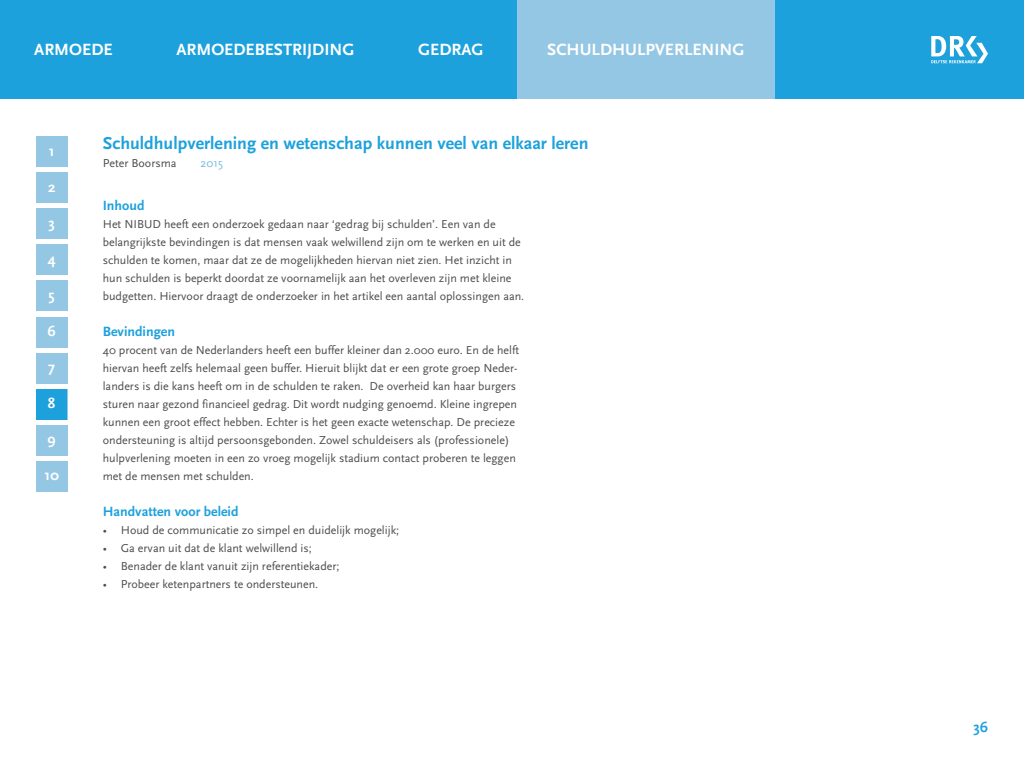
<style>
.page{position:relative;width:1024px;height:768px;background:#fff}
.page>*{position:absolute;margin:0;border:0;box-sizing:border-box;transform-origin:0 0}
.t1{font:700 18px "Scala Sans";color:#1da1dc}
.t2{font:700 17px "Scala Sans";color:#fff}
.t3{font:700 15px "Scala Sans";color:#fff}
.t4{font:700 15px "Scala Sans";color:#1da1dc}
.t5{font:700 14px "Scala Sans";color:#1da1dc}
.t6{font:12px/18px "Scala Sans";color:#4d4d4d}
.t7{font:12px "Scala Sans";color:#74b7e5}
</style>
<div class="page">
<div style="left:0;top:0;width:1024px;height:99px;background:#1da1dc"></div>
<svg style="left:931px;top:36px;width:57px;height:27px"></svg>
<div style="left:518px;top:0;width:257px;height:99px;background:#94c7e3"></div>
<div style="left:36px;top:136px;width:31px;height:31px;background:#94c7e3"></div>
<div style="left:36px;top:461px;width:31px;height:31px;background:#94c7e3"></div>
<div style="left:36px;top:425px;width:31px;height:31px;background:#94c7e3"></div>
<div style="left:36px;top:353px;width:31px;height:31px;background:#94c7e3"></div>
<div style="left:36px;top:317px;width:31px;height:30px;background:#94c7e3"></div>
<div style="left:36px;top:281px;width:31px;height:30px;background:#94c7e3"></div>
<div style="left:36px;top:244px;width:31px;height:31px;background:#94c7e3"></div>
<div style="left:36px;top:208px;width:31px;height:31px;background:#94c7e3"></div>
<div style="left:36px;top:172px;width:31px;height:31px;background:#94c7e3"></div>
<div style="left:36px;top:389px;width:31px;height:31px;background:#1da1dc"></div>
<h2 class="t2" style="left:34px;top:41px;width:80px">ARMOEDE</h2>
<h2 class="t2" style="left:176px;top:41px;width:180px">ARMOEDEBESTRIJDING</h2>
<h2 class="t2" style="left:418px;top:41px;width:67px">GEDRAG</h2>
<h2 class="t2" style="left:547px;top:41px;width:199px">SCHULDHULPVERLENING</h2>
<p class="t3" style="left:49px;top:143px;width:7px">1</p>
<p class="t3" style="left:48px;top:179px;width:9px">2</p>
<p class="t3" style="left:48px;top:215px;width:8px">3</p>
<p class="t3" style="left:48px;top:251px;width:9px">4</p>
<p class="t3" style="left:49px;top:287px;width:8px">5</p>
<p class="t3" style="left:48px;top:323px;width:10px">6</p>
<p class="t3" style="left:48px;top:359px;width:8px">7</p>
<p class="t3" style="left:48px;top:395px;width:9px">8</p>
<p class="t3" style="left:48px;top:431px;width:10px">9</p>
<p class="t3" style="left:45px;top:467px;width:16px">10</p>
<h1 class="t1" style="left:103px;top:134px;width:487px">Schuldhulpverlening en wetenschap kunnen veel van elkaar leren</h1>
<p class="t6" style="left:103px;top:154px;width:75px">Peter Boorsma</p>
<p class="t7" style="left:201px;top:157px;width:24px">2015</p>
<p class="t5" style="left:103px;top:198px;width:43px">Inhoud</p>
<p class="t6" style="left:103px;top:216px;width:423px">Het NIBUD heeft een onderzoek gedaan naar ‘gedrag bij schulden’. Een van de belangrijkste bevindingen is dat mensen vaak welwillend zijn om te werken en uit de schulden te komen, maar dat ze de mogelijkheden hiervan niet zien. Het inzicht in hun schulden is beperkt doordat ze voornamelijk aan het overleven zijn met kleine budgetten. Hiervoor draagt de onderzoeker in het artikel een aantal oplossingen aan.</p>
<p class="t5" style="left:103px;top:324px;width:74px">Bevindingen</p>
<p class="t6" style="left:103px;top:342px;width:418px">40 procent van de Nederlanders heeft een buffer kleiner dan 2.000 euro. En de helft hiervan heeft zelfs helemaal geen buffer. Hieruit blijkt dat er een grote groep Neder&shy;landers is die kans heeft om in de schulden te raken. De overheid kan haar burgers sturen naar gezond financieel gedrag. Dit wordt nudging genoemd. Kleine ingrepen kunnen een groot effect hebben. Echter is het geen exacte wetenschap. De precieze ondersteuning is altijd persoonsgebonden. Zowel schuldeisers als (professionele) hulpverlening moeten in een zo vroeg mogelijk stadium contact proberen te leggen met de mensen met schulden.</p>
<p class="t5" style="left:103px;top:504px;width:137px">Handvatten voor beleid</p>
<p class="t6" style="left:103px;top:522px;width:298px">• Houd de communicatie zo simpel en duidelijk mogelijk;</p>
<p class="t6" style="left:103px;top:540px;width:211px">• Ga ervan uit dat de klant welwillend is;</p>
<p class="t6" style="left:103px;top:558px;width:238px">• Benader de klant vanuit zijn referentiekader;</p>
<p class="t6" style="left:103px;top:576px;width:217px">• Probeer ketenpartners te ondersteunen.</p>
<p class="t4" style="left:973px;top:719px;width:16px">36</p>
</div>
